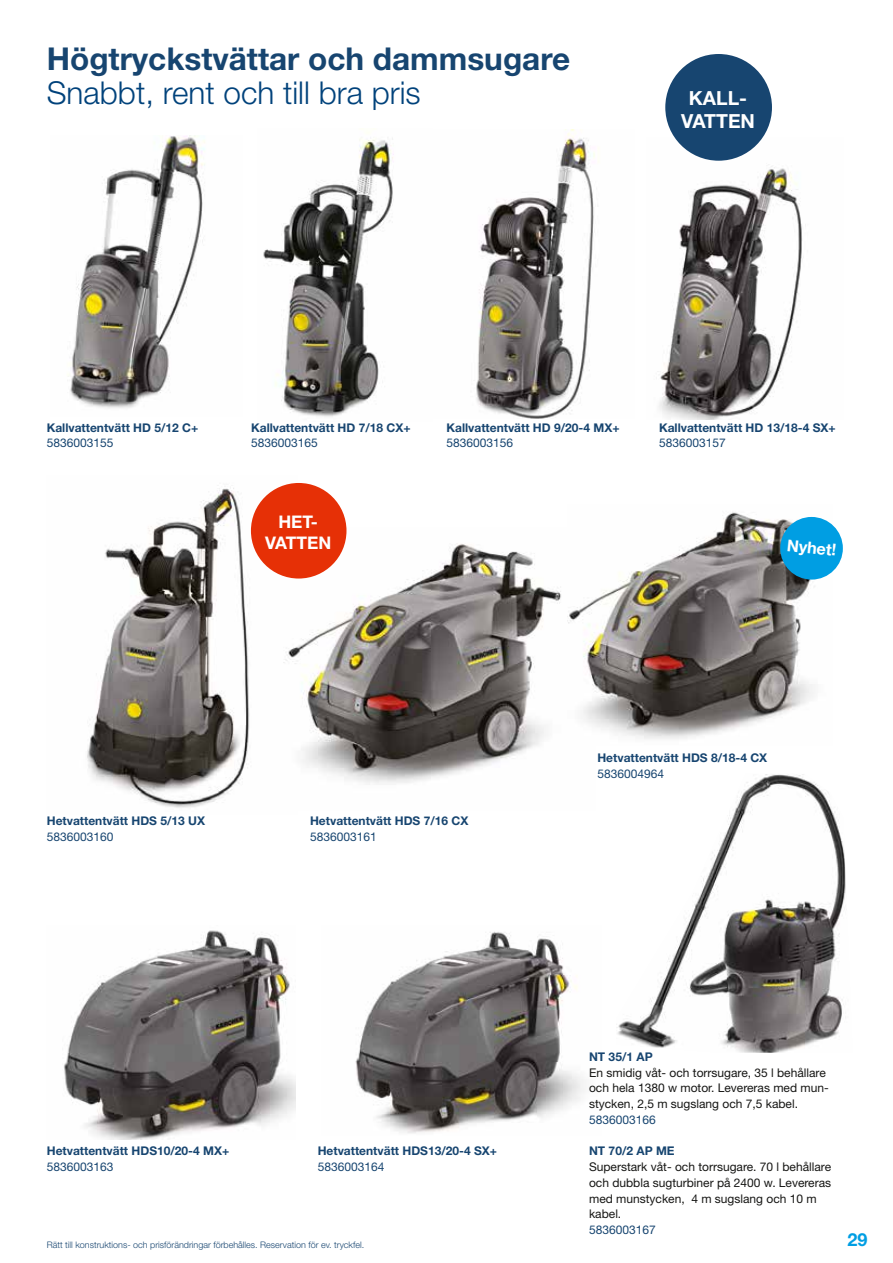
<style>
.page{position:relative;width:893px;height:1263px;background:#fff}
.page>*{position:absolute;margin:0;border:0;box-sizing:border-box;transform-origin:0 0}
.t1{font:700 31.5px "Helvetica Neue LT Std";color:#174570}
.t2{font:300 31.5px "Helvetica Neue LT Std";color:#00427b}
.t3{font:700 19.35px/23.2px "Helvetica Neue LT Std";color:#fff;text-align:center}
.t4{font:700 18px "Helvetica Neue LT Std";color:#009ee3}
.t5{font:700 17.4px/20.9px "Helvetica Neue LT Std";color:#fff;text-align:center}
.t6{font:700 16.2px "Helvetica Neue LT Std";color:#fff}
.t7{font:700 12px "Helvetica Neue LT Std";color:#174570}
.t8{font:12px/15.8px "Helvetica Neue LT Std";color:#161614}
.t9{font:12px "Helvetica Neue LT Std";color:#174570}
.t10{font:300 9px "Helvetica Neue LT Std";color:#174570}
</style>
<div class="page">
<img style="left:476px;top:129px;width:119px;height:290px">
<img style="left:659px;top:138px;width:143px;height:282px">
<img style="left:68px;top:135px;width:137px;height:273px">
<img style="left:263px;top:138px;width:131px;height:279px">
<div style="left:665px;top:54px;width:107px;height:107px;background:#174570;border-radius:50%"></div>
<img style="left:87px;top:483px;width:205px;height:325px">
<img style="left:355px;top:931px;width:230px;height:202px">
<img style="left:64px;top:930px;width:232px;height:209px">
<img style="left:268px;top:528px;width:300px;height:280px">
<div style="left:251px;top:483px;width:95px;height:95px;background:#e63006;border-radius:50%"></div>
<img style="left:568px;top:512px;width:265px;height:227px">
<div style="left:780px;top:517px;width:63px;height:63px;background:#009ee3;border-radius:50%"></div>
<img style="left:617px;top:774px;width:229px;height:279px">
<h1 class="t1" style="left:47px;top:39px;width:525px">Högtryckstvättar och dammsugare</h1>
<h1 class="t2" style="left:47px;top:74px;width:375px">Snabbt, rent och till bra pris</h1>
<h2 class="t3" style="left:681px;top:86px;width:75px">KALL-<br>VATTEN</h2>
<p class="t7" style="left:47px;top:420px;width:153px">Kallvattentvätt HD 5/12 C+</p>
<p class="t9" style="left:47px;top:436px;width:68px">5836003155</p>
<p class="t7" style="left:251px;top:420px;width:161px">Kallvattentvätt HD 7/18 CX+</p>
<p class="t9" style="left:251px;top:436px;width:68px">5836003165</p>
<h3 class="t5" style="left:265px;top:511px;width:68px">HET-<br>VATTEN</h3>
<p class="t7" style="left:446px;top:420px;width:175px">Kallvattentvätt HD 9/20-4 MX+</p>
<p class="t9" style="left:446px;top:436px;width:68px">5836003156</p>
<p class="t7" style="left:659px;top:420px;width:178px">Kallvattentvätt HD 13/18-4 SX+</p>
<p class="t9" style="left:659px;top:436px;width:68px">5836003157</p>
<h3 class="t6" style="left:788px;top:535px;width:51px;rotate:6deg">Nyhet!</h3>
<p class="t7" style="left:47px;top:813px;width:160px">Hetvattentvätt HDS 5/13 UX</p>
<p class="t9" style="left:47px;top:829px;width:68px">5836003160</p>
<p class="t7" style="left:310px;top:813px;width:160px">Hetvattentvätt HDS 7/16 CX</p>
<p class="t9" style="left:310px;top:829px;width:68px">5836003161</p>
<p class="t7" style="left:597px;top:750px;width:171px">Hetvattentvätt HDS 8/18-4 CX</p>
<p class="t9" style="left:597px;top:766px;width:68px">5836004964</p>
<p class="t7" style="left:589px;top:1049px;width:65px">NT 35/1 AP</p>
<p class="t8" style="left:589px;top:1064px;width:241px">En smidig våt- och torrsugare, 35 l behållare och hela 1380 w motor. Levereras med mun&shy;stycken, 2,5 m sugslang och 7,5 kabel.</p>
<p class="t9" style="left:589px;top:1112px;width:68px">5836003166</p>
<p class="t7" style="left:589px;top:1144px;width:87px">NT 70/2 AP ME</p>
<p class="t8" style="left:589px;top:1159px;width:244px">Superstark våt- och torrsugare. 70 l behållare och dubbla sugturbiner på 2400 w. Levereras med munstycken, 4 m sugslang och 10 m kabel.</p>
<p class="t9" style="left:589px;top:1222px;width:68px">5836003167</p>
<p class="t7" style="left:318px;top:1144px;width:181px">Hetvattentvätt HDS13/20-4 SX+</p>
<p class="t9" style="left:318px;top:1160px;width:68px">5836003164</p>
<p class="t7" style="left:47px;top:1144px;width:184px">Hetvattentvätt HDS10/20-4 MX+</p>
<p class="t9" style="left:47px;top:1160px;width:68px">5836003163</p>
<p class="t10" style="left:47px;top:1239px;width:319px">Rätt till konstruktions- och prisförändringar förbehålles. Reservation för ev. tryckfel.</p>
<h3 class="t4" style="left:847px;top:1228px;width:22px">29</h3>
</div>
